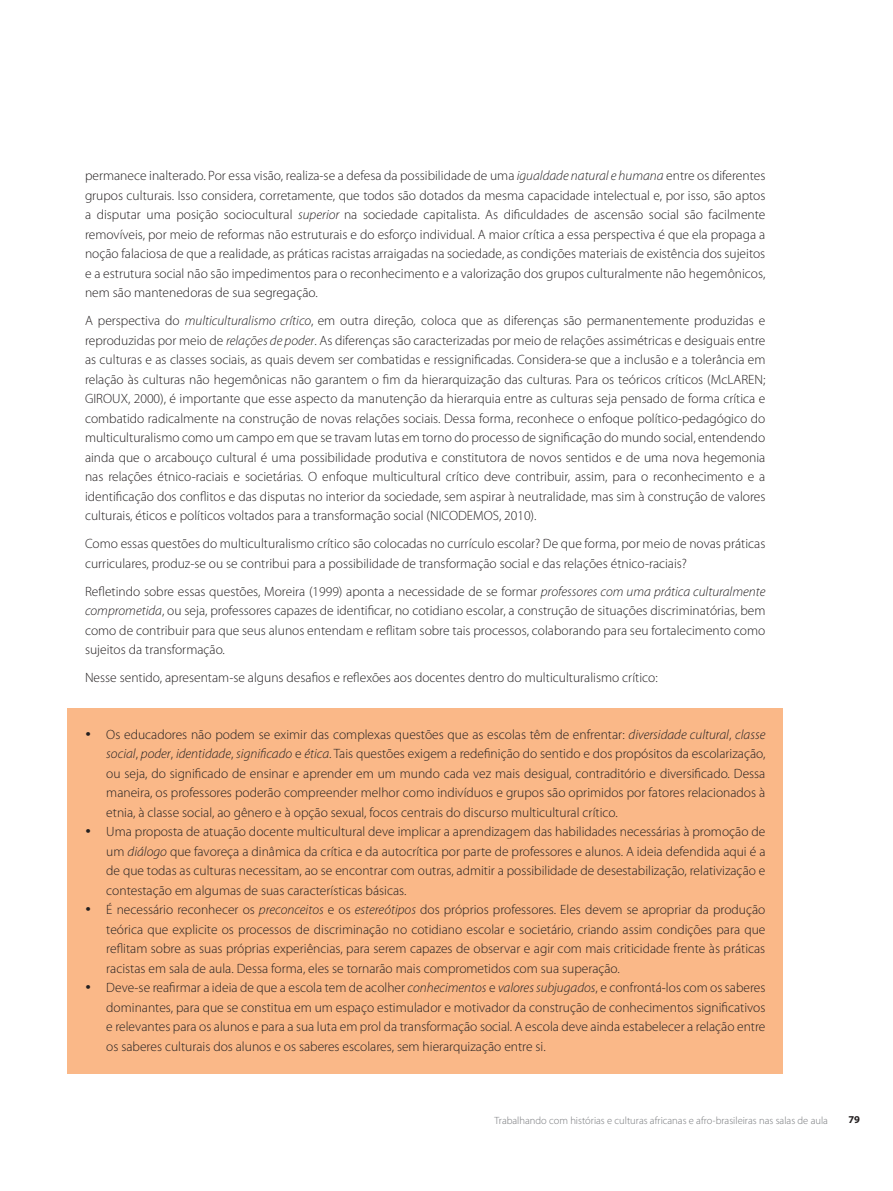
<style>
.page{position:relative;width:893px;height:1191px;background:#fff}
.page>*{position:absolute;margin:0;border:0;box-sizing:border-box;transform-origin:0 0}
.t1{font:300 13.5px/19.5px "Myriad Pro";color:#231f20;text-align:justify}
.t2{font:300 10.5px "Myriad Pro";color:#76787b}
.t3{font:700 10.5px "Myriad Pro";color:#231f20}
.s1{font-style:italic}
</style>
<div class="page">
<div style="left:68px;top:708px;width:715px;height:366px;background:#fab888"></div>
<p class="t1" style="left:85px;top:166px;width:682px">permanece inalterado. Por essa visão, realiza-se a defesa da possibilidade de uma <span class="s1">igualdade natural e humana</span> entre os diferentes grupos culturais. Isso considera, corretamente, que todos são dotados da mesma capacidade intelectual e, por isso, são aptos a disputar uma posição sociocultural <span class="s1">superior</span> na sociedade capitalista. As dificuldades de ascensão social são facilmente removíveis, por meio de reformas não estruturais e do esforço individual. A maior crítica a essa perspectiva é que ela propaga a noção falaciosa de que a realidade, as práticas racistas arraigadas na sociedade, as condições materiais de existência dos sujeitos e a estrutura social não são impedimentos para o reconhecimento e a valorização dos grupos culturalmente não hegemônicos, nem são mantenedoras de sua segregação.</p>
<p class="t1" style="left:85px;top:311px;width:682px">A perspectiva do <span class="s1">multiculturalismo crítico</span>, em outra direção<span class="s1">,</span> coloca que as diferenças são permanentemente produzidas e reproduzidas por meio de <span class="s1">relações de poder</span>. As diferenças são caracterizadas por meio de relações assimétricas e desiguais entre as culturas e as classes sociais, as quais devem ser combatidas e ressignificadas. Considera-se que a inclusão e a tolerância em relação às culturas não hegemônicas não garantem o fim da hierarquização das culturas. Para os teóricos críticos (McLAREN; GIROUX, 2000), é importante que esse aspecto da manutenção da hierarquia entre as culturas seja pensado de forma crítica e combatido radicalmente na construção de novas relações sociais. Dessa forma, reconhece o enfoque político-pedagógico do multiculturalismo como um campo em que se travam lutas em torno do processo de significação do mundo social, entendendo ainda que o arcabouço cultural é uma possibilidade produtiva e constitutora de novos sentidos e de uma nova hegemonia nas relações étnico-raciais e societárias. O enfoque multicultural crítico deve contribuir, assim, para o reconhecimento e a identificação dos conflitos e das disputas no interior da sociedade, sem aspirar à neutralidade, mas sim à construção de valores culturais, éticos e políticos voltados para a transformação social (NICODEMOS, 2010).</p>
<p class="t1" style="left:85px;top:534px;width:682px">Como essas questões do multiculturalismo crítico são colocadas no currículo escolar? De que forma, por meio de novas práticas curriculares, produz-se ou se contribui para a possibilidade de transformação social e das relações étnico-raciais?</p>
<p class="t1" style="left:85px;top:582px;width:682px">Refletindo sobre essas questões, Moreira (1999) aponta a necessidade de se formar <span class="s1">professores com uma prática culturalmente comprometida</span>, ou seja, professores capazes de identificar, no cotidiano escolar, a construção de situações discriminatórias, bem como de contribuir para que seus alunos entendam e reflitam sobre tais processos, colaborando para seu fortalecimento como sujeitos da transformação.</p>
<p class="t1" style="left:85px;top:668px;width:574px">Nesse sentido, apresentam-se alguns desafios e reflexões aos docentes dentro do multiculturalismo crítico:</p>
<p class="t1" style="left:106px;top:724px;width:661px;text-indent:-21px">• Os educadores não podem se eximir das complexas questões que as escolas têm de enfrentar: <span class="s1">diversidade cultural</span>, <span class="s1">classe social</span>, <span class="s1">poder</span>, <span class="s1">identidade</span>, <span class="s1">significado</span> e <span class="s1">ética</span>. Tais questões exigem a redefinição do sentido e dos propósitos da escolarização, ou seja, do significado de ensinar e aprender em um mundo cada vez mais desigual, contraditório e diversificado. Dessa maneira, os professores poderão compreender melhor como indivíduos e grupos são oprimidos por fatores relacionados à etnia, à classe social, ao gênero e à opção sexual, focos centrais do discurso multicultural crítico.</p>
<p class="t1" style="left:106px;top:822px;width:661px;text-indent:-21px">• Uma proposta de atuação docente multicultural deve implicar a aprendizagem das habilidades necessárias à promoção de um <span class="s1">diálogo</span> que favoreça a dinâmica da crítica e da autocrítica por parte de professores e alunos. A ideia defendida aqui é a de que todas as culturas necessitam, ao se encontrar com outras, admitir a possibilidade de desestabilização, relativização e contestação em algumas de suas características básicas.</p>
<p class="t1" style="left:106px;top:900px;width:661px;text-indent:-21px">• É necessário reconhecer os <span class="s1">preconceitos</span> e os <span class="s1">estereótipos</span> dos próprios professores. Eles devem se apropriar da produção teórica que explicite os processos de discriminação no cotidiano escolar e societário, criando assim condições para que reflitam sobre as suas próprias experiências, para serem capazes de observar e agir com mais criticidade frente às práticas racistas em sala de aula. Dessa forma, eles se tornarão mais comprometidos com sua superação.</p>
<p class="t1" style="left:106px;top:978px;width:661px;text-indent:-21px">• Deve-se reafirmar a ideia de que a escola tem de acolher <span class="s1">conhecimentos</span> e <span class="s1">valores subjugados</span>, e confrontá-los com os saberes dominantes, para que se constitua em um espaço estimulador e motivador da construção de conhecimentos significativos e relevantes para os alunos e para a sua luta em prol da transformação social. A escola deve ainda estabelecer a relação entre os saberes culturais dos alunos e os saberes escolares, sem hierarquização entre si.</p>
<p class="t2" style="left:494px;top:1114px;width:335px">Trabalhando com histórias e culturas africanas e afro-brasileiras nas salas de aula</p>
<p class="t3" style="left:848px;top:1112px;width:13px">79</p>
</div>
